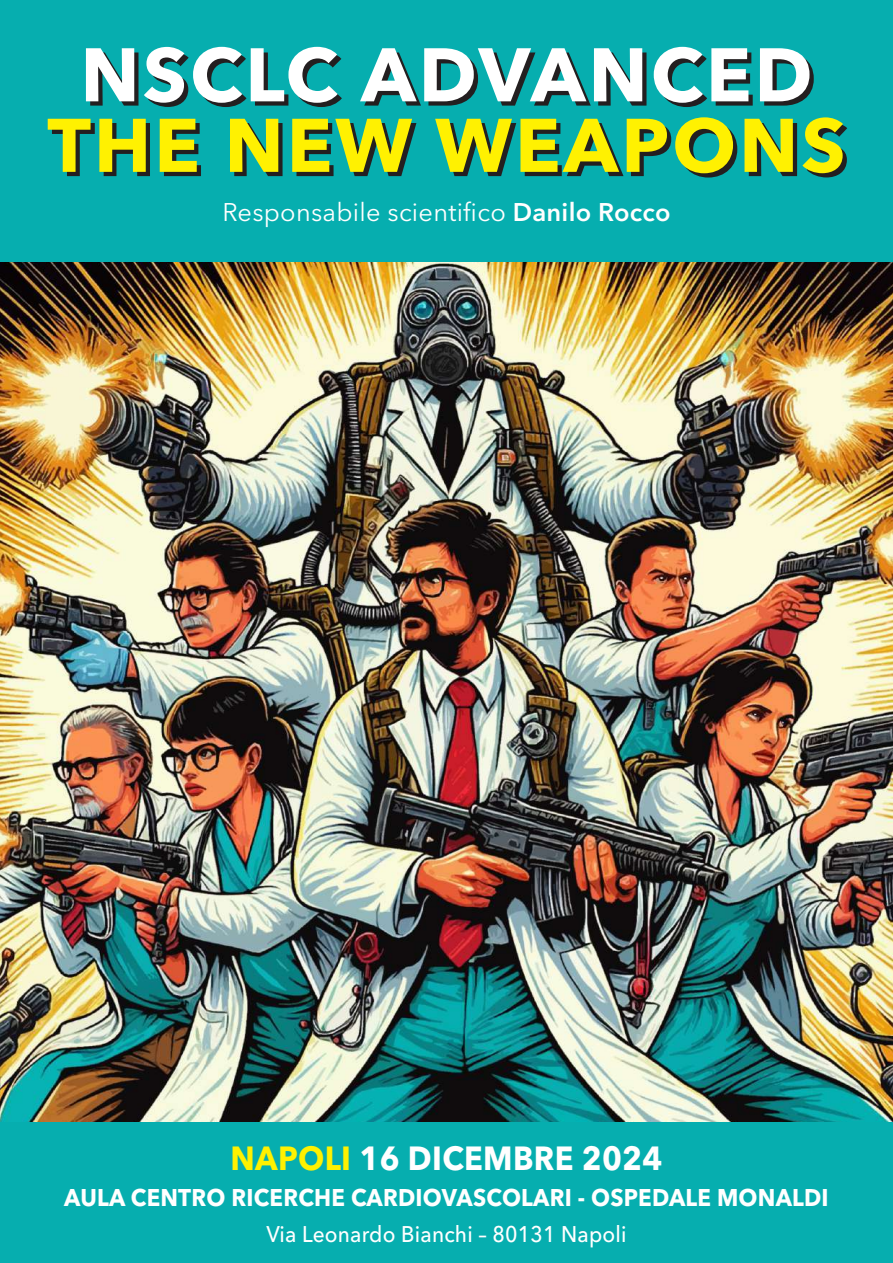
<style>
.page{position:relative;width:893px;height:1263px;background:#fff}
.page>*{position:absolute;margin:0;border:0;box-sizing:border-box;transform-origin:0 0}
.t1{font:700 75px "Avenir Next LT Pro";letter-spacing:.04em;color:#fff}
.t2{font:700 75px "Avenir Next LT Pro";letter-spacing:.04em;color:#fff101}
.t3{font:700 33.15px "Avenir Next LT Pro";letter-spacing:.01em;color:#fff;scale:.93 1}
.t4{font:25.35px "Avenir Next LT Pro";letter-spacing:.01em;color:#fff}
.t5{font:700 24px "Avenir Next LT Pro";letter-spacing:.01em;color:#fff;scale:.93 1}
.t6{font:500 22.5px "Avenir Next LT Pro";letter-spacing:.01em;color:#fff;scale:.93 1}
.s1{font-weight:600}
.s2{color:#fff101}
</style>
<div class="page">
<img style="left:0;top:261px;width:893px;height:862px">
<div style="left:0;top:1123px;width:893px;height:140px;background:#06aeaf"></div>
<div style="left:0;top:0;width:893px;height:261px;background:#06aeaf"></div>
<h1 class="t1" style="left:80px;top:29px;width:733px">NSCLC ADVANCED</h1>
<h1 class="t2" style="left:47px;top:100px;width:800px">THE NEW WEAPONS</h1>
<p class="t4" style="left:222px;top:197px;width:450px">Responsabile scientifico <span class="s1">Danilo Rocco</span></p>
<h2 class="t3" style="left:230px;top:1138px;width:466px"><span class="s2">NAPOLI</span> 16 DICEMBRE 2024</h2>
<p class="t5" style="left:64px;top:1183px;width:823px">AULA CENTRO RICERCHE CARDIOVASCOLARI - OSPEDALE MONALDI</p>
<p class="t6" style="left:266px;top:1220px;width:389px">Via Leonardo Bianchi – 80131 Napoli</p>
</div>
